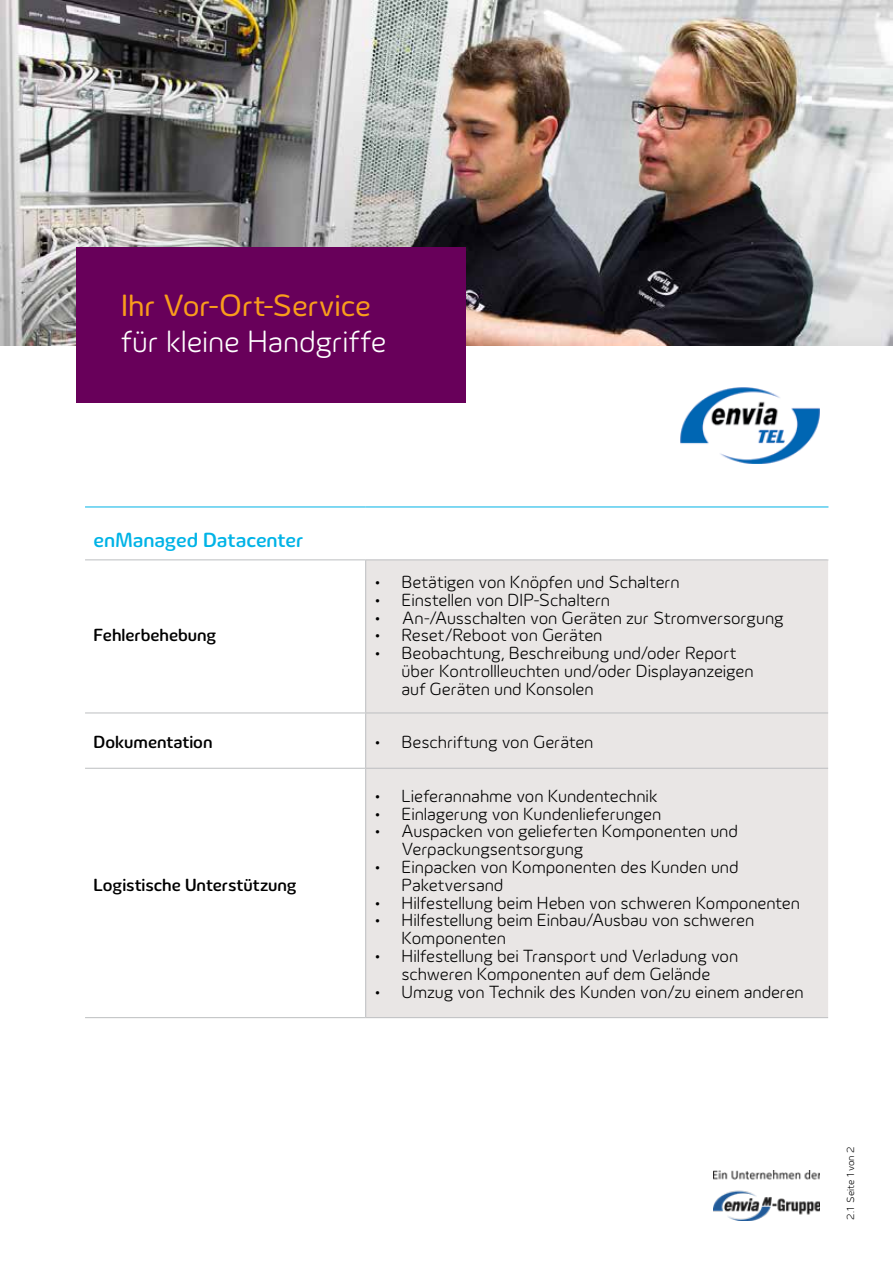
<style>
.page{position:relative;width:893px;height:1263px;background:#fff}
.page>*{position:absolute;margin:0;border:0;box-sizing:border-box;transform-origin:0 0}
.t1{font:300 31.5px "Innogy";letter-spacing:-.005em;color:#fff}
.t2{font:31.5px "Innogy";letter-spacing:-.005em;color:#f99d1c}
.t3{font:500 21px "Innogy";letter-spacing:-.005em;color:#00b3e6}
.t4{font:300 18px/17.9px "Innogy";letter-spacing:-.005em;color:#000}
.t5{font:500 18px "Innogy";letter-spacing:-.005em;color:#000}
.t6{font:300 10.5px "Innogy";color:#000}
</style>
<div class="page">
<div style="left:366px;top:560px;width:462px;height:457px;background:#e9e6e5"></div>
<hr style="left:366px;top:559px;width:462px;height:1px;background:#bcbec0">
<hr style="left:365px;top:560px;width:1px;height:153px;background:#bcbec0">
<hr style="left:366px;top:713px;width:462px;height:1px;background:#bcbec0">
<hr style="left:365px;top:713px;width:1px;height:55px;background:#bcbec0">
<hr style="left:366px;top:768px;width:462px;height:1px;background:#bcbec0">
<hr style="left:365px;top:769px;width:1px;height:248px;background:#bcbec0">
<hr style="left:85px;top:507px;width:281px;height:1px;background:#00b3e6">
<hr style="left:366px;top:507px;width:462px;height:1px;background:#00b3e6">
<hr style="left:85px;top:559px;width:281px;height:1px;background:#bcbec0">
<hr style="left:85px;top:713px;width:281px;height:1px;background:#bcbec0">
<hr style="left:85px;top:768px;width:281px;height:1px;background:#bcbec0">
<hr style="left:85px;top:1017px;width:281px;height:1px;background:#bcbec0">
<hr style="left:366px;top:1017px;width:462px;height:1px;background:#bcbec0">
<img style="left:0;top:0;width:893px;height:345px">
<div style="left:77px;top:247px;width:389px;height:156px;background:#68005a"></div>
<img style="left:680px;top:387px;width:140px;height:76px">
<img style="left:714px;top:1170px;width:106px;height:50px">
<h1 class="t2" style="left:121px;top:287px;width:251px">Ihr Vor-Ort-Service</h1>
<h1 class="t1" style="left:121px;top:323px;width:267px">für kleine Handgriffe</h1>
<p class="t3" style="left:94px;top:527px;width:212px">enManaged Datacenter</p>
<p class="t5" style="left:94px;top:625px;width:124px">Fehlerbehebung</p>
<p class="t4" style="left:375px;top:573px;width:307px">• Betätigen von Knöpfen und Schaltern</p>
<p class="t4" style="left:375px;top:591px;width:237px">• Einstellen von DIP-Schaltern</p>
<p class="t4" style="left:375px;top:609px;width:411px">• An-/Ausschalten von Geräten zur Stromversorgung</p>
<p class="t4" style="left:375px;top:626px;width:229px">• Reset/Reboot von Geräten</p>
<p class="t4" style="left:402px;top:644px;width:353px;text-indent:-27px">• Beobachtung, Beschreibung und/oder Report über Kontrollleuchten und/oder Displayanzeigen auf Geräten und Konsolen</p>
<p class="t5" style="left:94px;top:732px;width:120px">Dokumentation</p>
<p class="t4" style="left:375px;top:733px;width:220px">• Beschriftung von Geräten</p>
<p class="t5" style="left:94px;top:874px;width:205px">Logistische Unterstützung</p>
<p class="t4" style="left:375px;top:787px;width:285px">• Lieferannahme von Kundentechnik</p>
<p class="t4" style="left:375px;top:805px;width:288px">• Einlagerung von Kundenlieferungen</p>
<p class="t4" style="left:402px;top:822px;width:338px;text-indent:-27px">• Auspacken von gelieferten Komponenten und<br>Verpackungsentsorgung</p>
<p class="t4" style="left:402px;top:858px;width:339px;text-indent:-27px">• Einpacken von Komponenten des Kunden und<br>Paketversand</p>
<p class="t4" style="left:375px;top:894px;width:427px">• Hilfestellung beim Heben von schweren Komponenten</p>
<p class="t4" style="left:402px;top:911px;width:354px;text-indent:-27px">• Hilfestellung beim Einbau/Ausbau von schweren<br>Komponenten</p>
<p class="t4" style="left:375px;top:947px;width:365px;text-align:center">• Hilfestellung bei Transport und Verladung von schweren Komponenten auf dem Gelände</p>
<p class="t4" style="left:375px;top:983px;width:431px">• Umzug von Technik des Kunden von/zu einem anderen</p>
<p class="t6" style="left:845px;top:1220px;width:75px;rotate:-90deg">2.1 Seite 1 von 2</p>
</div>
